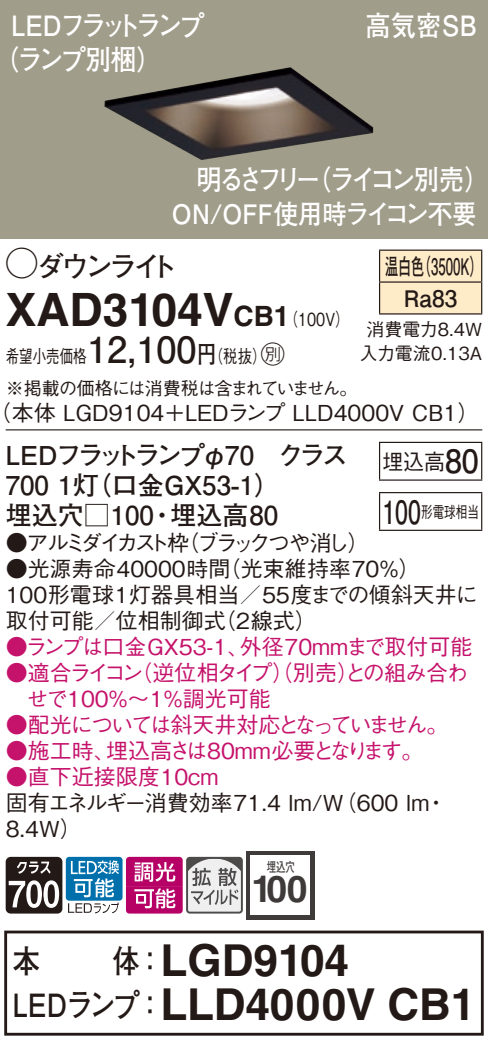
<style>
.page{position:relative;width:488px;height:1047px;background:#fff}
.page>*{position:absolute;margin:0;border:0;box-sizing:border-box;transform-origin:0 0}
.t1{font:700 46px "Helvetica LT Std";color:#231916}
.t2{font:700 44px/44px "Helvetica LT Std";letter-spacing:-.005em;color:#231916;text-align:center}
.t3{font:700 37.2px "Helvetica LT Std";color:#3e3a39}
.t4{font:700 32px "Futo Go B101 Pro";color:#231916;scale:.85 1}
.t5{font:700 28px/34px "Futo Go B101 Pro";letter-spacing:-.12em;color:#fff;scale:.9 1}
.t6{font:700 28px "Futo Go B101 Pro";letter-spacing:-.185em;color:#fff;scale:.89 1}
.t7{font:700 28px "Futo Go B101 Pro";letter-spacing:-.15em;color:#231916}
.t8{font:700 26.8px "Futo Go B101 Pro";letter-spacing:-.005em;color:#fff;scale:.91 1}
.t9{font:700 26px/30px "Futo Go B101 Pro";color:#231916}
.t10{font:700 22.8px/32px "Futo Go B101 Pro";color:#231916;text-align:center;scale:.58 1}
.t11{font:500 22px/26px "Gothic BBB Pro";color:#231916}
.t12{font:500 22px "Gothic BBB Pro";color:#c5126b}
.t13{font:500 22px/26px "Gothic BBB Pro";letter-spacing:-.045em;color:#c5126b}
.t14{font:500 22px "Gothic BBB Pro";letter-spacing:-.11em;color:#c5126b}
.t15{font:500 22px "Gothic BBB Pro";letter-spacing:-.165em;color:#231916}
.t16{font:500 22px "Gothic BBB Pro";color:#231916;scale:.95 1}
.t17{font:500 18px/31.6px "Gothic BBB Pro";letter-spacing:-.035em;color:#231916;scale:.75 1}
.t18{font:500 18px/24px "Gothic BBB Pro";color:#231916;text-align:center}
.t19{font:500 16px "Gothic BBB Pro";color:#231916;scale:.72 1}
.t20{font:13.6px "Futo Go B101 Pro Bold 90 pv RKSJ H";color:#3f3b3a;scale:.7 1}
.s1{font-family:"Ford Classification 1";font-weight:400;font-size:32px}
.s2{font-size:28px}
.s3{font-family:"Gothic BBB Pro";font-weight:500;font-size:18px}
.s4{font-family:"Futo Go B101 Pro";font-weight:700;font-size:36px}
.s5{font-family:"Futo Go B101 Pro";font-weight:700;font-size:24px}
.s6{font-family:"Ford Classification 1";font-weight:400;font-size:24px}
.s7{font-family:"Futo Go B101 Pro";font-weight:700;font-size:32px}
.s8{font-family:"Futo Go B101 Pro";font-size:32px}
</style>
<div class="page">
<div style="left:0;top:0;width:488px;height:238px;background:#a19d8b"></div>
<img style="left:104px;top:67px;width:269px;height:93px">
<div style="left:380px;top:251px;width:101px;height:62px;background:#feecc9"></div>
<hr style="left:379px;top:249px;width:103px;height:2px;background:#231916">
<hr style="left:379px;top:251px;width:1px;height:30px;background:#231916">
<hr style="left:481px;top:251px;width:1px;height:30px;background:#231916">
<hr style="left:379px;top:281px;width:103px;height:2px;background:#231916">
<hr style="left:379px;top:283px;width:1px;height:30px;background:#231916">
<hr style="left:481px;top:283px;width:1px;height:30px;background:#231916">
<hr style="left:379px;top:313px;width:103px;height:1px;background:#231916">
<hr style="left:6px;top:429px;width:476px;height:1px;background:#231916">
<hr style="left:379px;top:443px;width:1px;height:36px;background:#231916">
<hr style="left:379px;top:442px;width:103px;height:1px;background:#231916">
<hr style="left:481px;top:443px;width:1px;height:36px;background:#231916">
<hr style="left:379px;top:479px;width:103px;height:2px;background:#231916">
<hr style="left:379px;top:493px;width:1px;height:36px;background:#231916">
<hr style="left:379px;top:492px;width:103px;height:1px;background:#231916">
<hr style="left:481px;top:493px;width:1px;height:36px;background:#231916">
<hr style="left:379px;top:529px;width:103px;height:2px;background:#231916">
<svg style="left:6px;top:856px;width:56px;height:57px"></svg>
<div style="left:66px;top:856px;width:56px;height:44px;background:#0070ac;border-radius:3px"></div>
<svg style="left:68px;top:860px;width:51px;height:53px"></svg>
<svg style="left:126px;top:856px;width:114px;height:57px"></svg>
<div style="left:186px;top:856px;width:57px;height:57px;border:2px solid #4d4a4a;border-radius:3px"></div>
<div style="left:246px;top:851px;width:68px;height:68px;background:#3f3b3a"></div>
<div style="left:250px;top:855px;width:60px;height:60px;background:#fff"></div>
<div style="left:4px;top:930px;width:479px;height:105px;border:3px solid #231916"></div>
<p class="t5" style="left:-7px;top:5px;width:236px;text-indent:18px">LEDフラットランプ（ランプ別梱）</p>
<p class="t5" style="left:365px;top:5px;width:125px">高気密SB</p>
<p class="t6" style="left:197px;top:156px;width:330px">明るさフリー（ライコン別売）</p>
<p class="t8" style="left:172px;top:192px;width:336px">ON/OFF使用時ライコン不要</p>
<p class="t7" style="left:6px;top:244px;width:174px"><span class="s1">A</span>ダウンライト</p>
<h1 class="t1" style="left:6px;top:281px;width:345px">XAD3104V<span class="s2">CB1</span><span class="s3">（100V）</span></h1>
<p class="t17" style="left:6px;top:338px;width:470px">希望小売価格<span class="s4">12,100</span><span class="s5">円</span>（税抜）<span class="s6">C<br></span>※掲載の価格には消費税は含まれていません。</p>
<p class="t11" style="left:-10px;top:397px;width:491px">（本体 LGD9104＋LEDランプ LLD4000V CB1）</p>
<p class="t10" style="left:385px;top:247px;width:170px">温白色（3500K）<br>Ra83</p>
<p class="t18" style="left:359px;top:315px;width:124px">消費電力8.4W入力電流0.13A</p>
<p class="t9" style="left:6px;top:436px;width:343px">LEDフラットランプφ70　クラス<br>700 1灯（口金GX53-1）<br>埋込穴□100・埋込高80</p>
<p class="t15" style="left:6px;top:525px;width:365px">●アルミダイカスト枠（ブラックつや消し）</p>
<p class="t11" style="left:6px;top:553px;width:473px">●光源寿命40000時間（光束維持率70％）<br>100形電球1灯器具相当／55度までの傾斜天井に取付可能／位相制御式（2線式）</p>
<p class="t12" style="left:6px;top:629px;width:468px">●ランプは口金GX53-1、外径70mmまで取付可能</p>
<p class="t13" style="left:27px;top:657px;width:443px;text-indent:-21px">●適合ライコン（逆位相タイプ）（別売）との組み合わせで100％〜1％調光可能</p>
<p class="t14" style="left:6px;top:707px;width:444px">●配光については斜天井対応となっていません。</p>
<p class="t12" style="left:6px;top:733px;width:419px">●施工時、埋込高さは80mm必要となります。</p>
<p class="t12" style="left:6px;top:759px;width:214px">●直下近接限度10cm</p>
<p class="t11" style="left:6px;top:787px;width:443px">固有エネルギー消費効率71.4 lm/W（600 lm・<br>8.4W）</p>
<p class="t16" style="left:382px;top:443px;width:103px">埋込高<span class="s7">80</span></p>
<p class="t19" style="left:382px;top:498px;width:135px"><span class="s7">100</span>形電球相当</p>
<p class="t20" style="left:266px;top:855px;width:42px">埋込穴</p>
<h3 class="t3" style="left:251px;top:866px;width:58px">100</h3>
<h2 class="t2" style="left:13px;top:937px;width:464px"><span class="s8">体：</span>LGD9104<br><span class="s8">LEDランプ：</span>LLD4000V CB1</h2>
<h3 class="t4" style="left:13px;top:935px;width:34px">本</h3>
</div>
